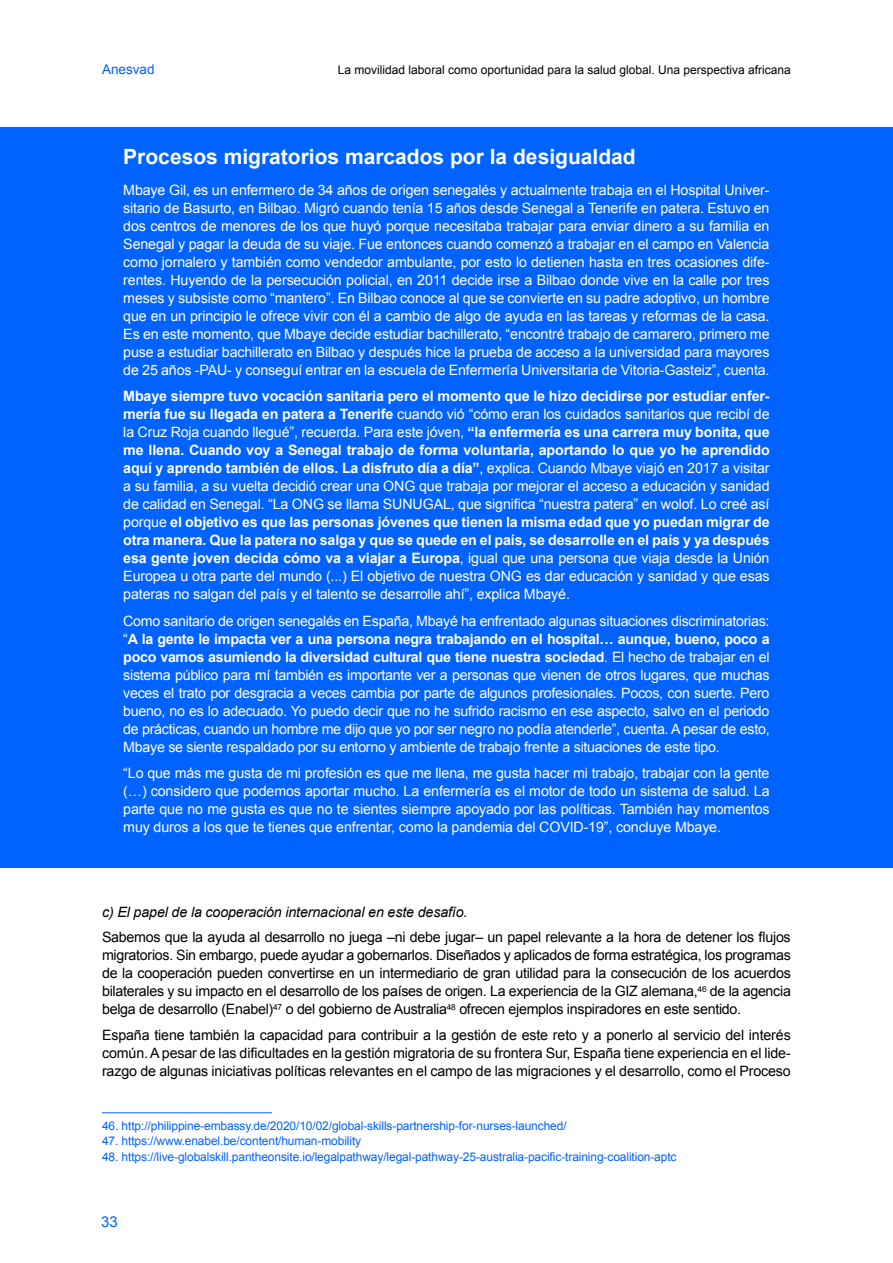
<style>
.page{position:relative;width:893px;height:1263px;background:#fff}
.page>*{position:absolute;margin:0;border:0;box-sizing:border-box;transform-origin:0 0}
.t1{font:700 21px "Arial";color:#fff}
.t2{font:15px "Arial";color:#0062ff}
.t3{font:14.25px/18px "Arial";letter-spacing:-.01em;color:#fff;text-align:justify}
.t4{font:14.25px/18px "Arial";letter-spacing:-.015em;color:#000;text-align:justify}
.t5{font:italic 14.25px "Arial";letter-spacing:-.01em;color:#000}
.t6{font:13.5px "Arial";color:#0062ff}
.t7{font:12px "Arial";letter-spacing:-.01em;color:#0062ff}
.t8{font:12px "Arial";color:#000}
.s1{font-weight:700}
</style>
<div class="page">
<div style="left:0;top:128px;width:893px;height:740px;background:#0062ff"></div>
<hr style="left:102px;top:1112px;width:170px;height:1px;background:#0062ff">
<p class="t6" style="left:102px;top:60px;width:54px">Anesvad</p>
<p class="t8" style="left:338px;top:62px;width:454px">La movilidad laboral como oportunidad para la salud global. Una perspectiva africana</p>
<h1 class="t1" style="left:123px;top:143px;width:514px">Procesos migratorios marcados por la desigualdad</h1>
<p class="t3" style="left:123px;top:181px;width:648px">Mbaye Gil, es un enfermero de 34 años de origen senegalés y actualmente trabaja en el Hospital Univer&shy;sitario de Basurto, en Bilbao. Migró cuando tenía 15 años desde Senegal a Tenerife en patera. Estuvo en dos centros de menores de los que huyó porque necesitaba trabajar para enviar dinero a su familia en Senegal y pagar la deuda de su viaje. Fue entonces cuando comenzó a trabajar en el campo en Valencia como jornalero y también como vendedor ambulante, por esto lo detienen hasta en tres ocasiones dife&shy;rentes. Huyendo de la persecución policial, en 2011 decide irse a Bilbao donde vive en la calle por tres meses y subsiste como “mantero”. En Bilbao conoce al que se convierte en su padre adoptivo, un hombre que en un principio le ofrece vivir con él a cambio de algo de ayuda en las tareas y reformas de la casa.<br>Es en este momento, que Mbaye decide estudiar bachillerato, “encontré trabajo de camarero, primero me puse a estudiar bachillerato en Bilbao y después hice la prueba de acceso a la universidad para mayores de 25 años -PAU- y conseguí entrar en la escuela de Enfermería Universitaria de Vitoria-Gasteiz”, cuenta.</p>
<p class="t3" style="left:123px;top:387px;width:648px"><span class="s1">Mbaye siempre tuvo vocación sanitaria pero el momento que le hizo decidirse por estudiar enfer&shy;mería fue su llegada en patera a Tenerife</span> cuando vió “cómo eran los cuidados sanitarios que recibí de la Cruz Roja cuando llegué”, recuerda. Para este jóven, <span class="s1">“la enfermería es una carrera muy bonita, que me llena. Cuando voy a Senegal trabajo de forma voluntaria, aportando lo que yo he aprendido aquí y aprendo también de ellos. La disfruto día a día”</span>, explica. Cuando Mbaye viajó en 2017 a visitar a su familia, a su vuelta decidió crear una ONG que trabaja por mejorar el acceso a educación y sanidad de calidad en Senegal. “La ONG se llama SUNUGAL, que significa “nuestra patera” en wolof. Lo creé así porque <span class="s1">el objetivo es que las personas jóvenes que tienen la misma edad que yo puedan migrar de otra manera. Que la patera no salga y que se quede en el país, se desarrolle en el país y ya después esa gente joven decida cómo va a viajar a Europa</span>, igual que una persona que viaja desde la Unión Europea u otra parte del mundo (...) El objetivo de nuestra ONG es dar educación y sanidad y que esas pateras no salgan del país y el talento se desarrolle ahí”, explica Mbayé.</p>
<p class="t3" style="left:123px;top:612px;width:648px">Como sanitario de origen senegalés en España, Mbayé ha enfrentado algunas situaciones discriminatorias: “<span class="s1">A la gente le impacta ver a una persona negra trabajando en el hospital… aunque, bueno, poco a poco vamos asumiendo la diversidad cultural que tiene nuestra sociedad</span>. El hecho de trabajar en el sistema público para mí también es importante ver a personas que vienen de otros lugares, que muchas veces el trato por desgracia a veces cambia por parte de algunos profesionales. Pocos, con suerte. Pero bueno, no es lo adecuado. Yo puedo decir que no he sufrido racismo en ese aspecto, salvo en el periodo de prácticas, cuando un hombre me dijo que yo por ser negro no podía atenderle”, cuenta. A pesar de esto, Mbaye se siente respaldado por su entorno y ambiente de trabajo frente a situaciones de este tipo.</p>
<p class="t3" style="left:123px;top:764px;width:648px">“Lo que más me gusta de mi profesión es que me llena, me gusta hacer mi trabajo, trabajar con la gente (…) considero que podemos aportar mucho. La enfermería es el motor de todo un sistema de salud. La parte que no me gusta es que no te sientes siempre apoyado por las políticas. También hay momentos muy duros a los que te tienes que enfrentar, como la pandemia del COVID-19”, concluye Mbaye.</p>
<p class="t5" style="left:102px;top:903px;width:367px">c) El papel de la cooperación internacional en este desafío.</p>
<p class="t4" style="left:102px;top:928px;width:690px">Sabemos que la ayuda al desarrollo no juega –ni debe jugar– un papel relevante a la hora de detener los flujos migratorios. Sin embargo, puede ayudar a gobernarlos. Diseñados y aplicados de forma estratégica, los programas de la cooperación pueden convertirse en un intermediario de gran utilidad para la consecución de los acuerdos bilaterales y su impacto en el desarrollo de los países de origen. La experiencia de la GIZ alemana,<sup>46</sup> de la agencia belga de desarrollo (Enabel)<sup>47</sup> o del gobierno de Australia<sup>48</sup> ofrecen ejemplos inspiradores en este sentido.</p>
<p class="t4" style="left:102px;top:1026px;width:690px">España tiene también la capacidad para contribuir a la gestión de este reto y a ponerlo al servicio del interés común. A pesar de las dificultades en la gestión migratoria de su frontera Sur, España tiene experiencia en el lide&shy;razgo de algunas iniciativas políticas relevantes en el campo de las migraciones y el desarrollo, como el Proceso</p>
<p class="t7" style="left:102px;top:1117px;width:466px">46. http://philippine-embassy.de/2020/10/02/global-skills-partnership-for-nurses-launched/</p>
<p class="t7" style="left:102px;top:1133px;width:261px">47. https://www.enabel.be/content/human-mobility</p>
<p class="t7" style="left:102px;top:1149px;width:576px">48. https://live-globalskill.pantheonsite.io/legalpathway/legal-pathway-25-australia-pacific-training-coalition-aptc</p>
<p class="t2" style="left:101px;top:1212px;width:18px">33</p>
</div>
